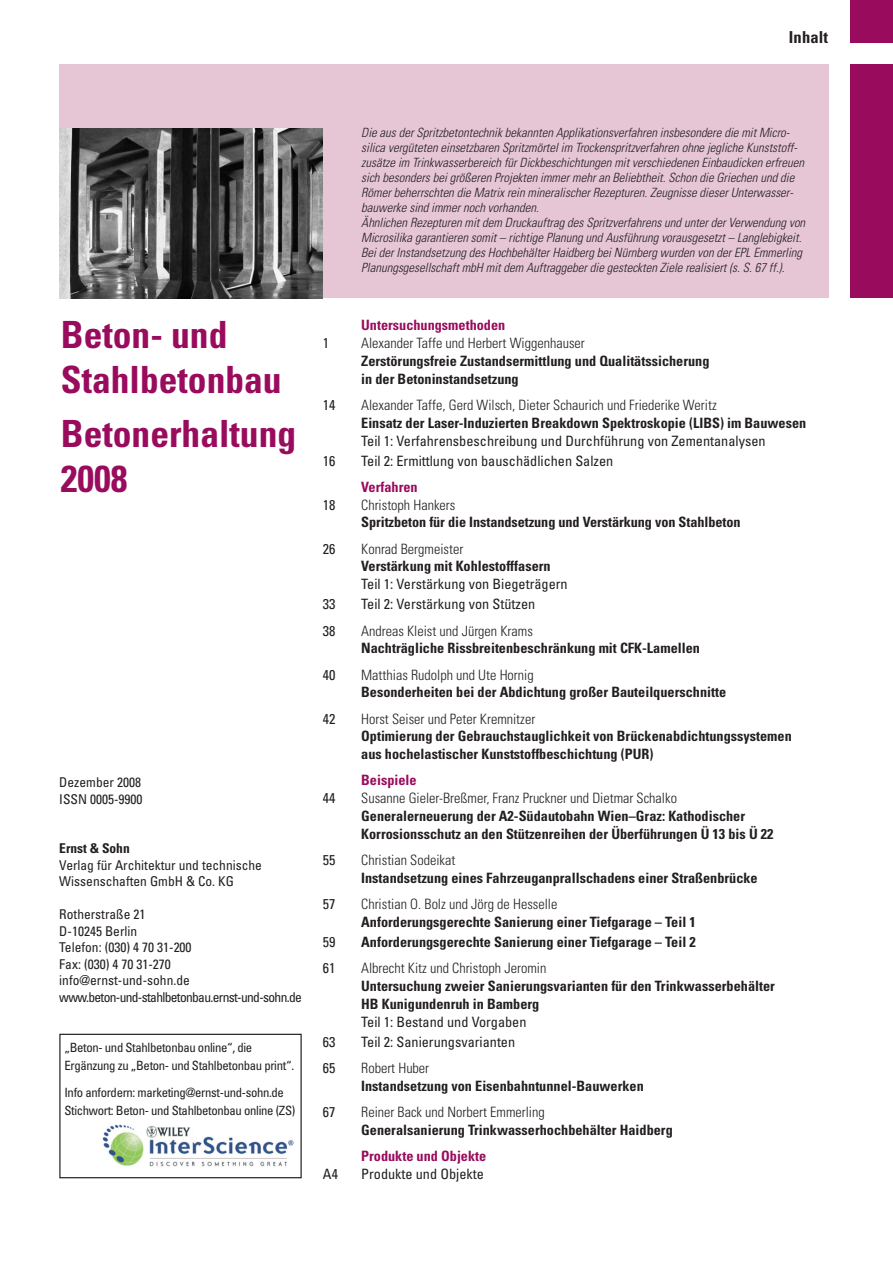
<style>
.page{position:relative;width:893px;height:1263px;background:#fff}
.page>*{position:absolute;margin:0;border:0;box-sizing:border-box;transform-origin:0 0}
.t1{font:700 condensed 37.5px/45px "Univers";color:#990c5d}
.t2{font:700 condensed 16.5px "Univers";letter-spacing:.01em;color:#231f20}
.t3{font:700 condensed 14.25px/17.9px "Univers";color:#231f20}
.t4{font:300 condensed 14.25px "Univers";color:#231f20}
.t5{font:condensed 14.25px "Univers";color:#231f20}
.t6{font:700 condensed 14.25px "Univers";color:#990c5d}
.t7{font:condensed 13.5px/16.5px "Univers";color:#231f20}
.t8{font:700 condensed 13.5px "Univers";color:#231f20}
.t9{font:italic 300 condensed 12.75px/15px "Univers";color:#231f20}
.t10{font:condensed 12.75px/17.9px "Univers";letter-spacing:-.025em;color:#231f20}
</style>
<div class="page">
<div style="left:59px;top:64px;width:770px;height:234px;background:#e6c6d5"></div>
<div style="left:850px;top:1px;width:43px;height:42px;background:#990c5d"></div>
<div style="left:850px;top:64px;width:43px;height:234px;background:#990c5d"></div>
<img style="left:59px;top:128px;width:264px;height:170px">
<div style="left:59px;top:1034px;width:243px;height:144px;border:1px solid #231f20"></div>
<img style="left:103px;top:1124px;width:191px;height:43px">
<p class="t2" style="left:789px;top:31px;width:41px">Inhalt</p>
<h1 class="t1" style="left:61px;top:316px;width:222px">Beton- und<br>Stahlbetonbau</h1>
<h1 class="t1" style="left:61px;top:415px;width:237px">Betonerhaltung<br>2008</h1>
<p class="t7" style="left:59px;top:775px;width:85px">Dezember 2008<br>ISSN 0005-9900</p>
<p class="t8" style="left:59px;top:843px;width:72px">Ernst &amp; Sohn</p>
<p class="t7" style="left:59px;top:858px;width:204px">Verlag für Architektur und technische<br>Wissenschaften GmbH &amp; Co. KG</p>
<p class="t7" style="left:59px;top:907px;width:244px">Rotherstraße 21<br>D-10245 Berlin<br>Telefon: (030) 4 70 31-200<br>Fax: (030) 4 70 31-270 info@ernst-und-sohn.de www.beton-und-stahlbetonbau.ernst-und-sohn.de</p>
<p class="t10" style="left:64px;top:1040px;width:231px">„Beton- und Stahlbetonbau online“, die<br>Ergänzung zu „Beton- und Stahlbetonbau print“.</p>
<p class="t10" style="left:64px;top:1084px;width:232px">Info anfordern: marketing@ernst-und-sohn.de<br>Stichwort: Beton- und Stahlbetonbau online (ZS)</p>
<p class="t9" style="left:361px;top:127px;width:448px">Die aus derSpritzbetontechnik bekannten Applikationsverfahren insbesondere die mitMicro&shy;silica vergüteten einsetzbaren Spritzmörtelim Trockenspritzverfahren ohne jegliche Kunststoff&shy;zusätze im Trinkwasserbereich fürDickbeschichtungen mitverschiedenen Einbaudicken erfreuen sich besonders beigrößeren Projekten immermehran Beliebtheit.Schon die Griechen und die Römerbeherrschten die Matrix rein mineralischerRezepturen.Zeugnisse dieserUnterwasser&shy;bauwerke sind immernoch vorhanden.<br>Ähnlichen Rezepturen mitdem Druckauftrag des Spritzverfahrens und unterderVerwendung von Microsilika garantieren somit– richtige Planung und Ausführung vorausgesetzt– Langlebigkeit.<br>BeiderInstandsetzung des HochbehälterHaidberg beiNürnberg wurden von derEPL Emmerling PlanungsgesellschaftmbH mitdem Auftraggeberdie gesteckten Ziele realisiert(s.S.67 ff.).</p>
<p class="t6" style="left:361px;top:320px;width:146px">Untersuchungsmethoden</p>
<p class="t5" style="left:323px;top:337px;width:8px">1</p>
<p class="t4" style="left:361px;top:337px;width:225px">Alexander Taffe und Herbert Wiggenhauser</p>
<p class="t3" style="left:361px;top:353px;width:350px">Zerstörungsfreie Zustandsermittlung und Qualitätssicherung in der Betoninstandsetzung</p>
<p class="t5" style="left:323px;top:399px;width:14px">14</p>
<p class="t4" style="left:361px;top:399px;width:357px">Alexander Taffe, Gerd Wilsch, Dieter Schaurich und Friederike Weritz</p>
<p class="t3" style="left:361px;top:415px;width:447px">Einsatz der Laser-Induzierten Breakdown Spektroskopie (LIBS) im Bauwesen</p>
<p class="t5" style="left:361px;top:435px;width:406px">Teil 1: Verfahrensbeschreibung und Durchführung von Zementanalysen</p>
<p class="t5" style="left:323px;top:455px;width:14px">16</p>
<p class="t5" style="left:361px;top:455px;width:254px">Teil 2: Ermittlung von bauschädlichen Salzen</p>
<p class="t6" style="left:361px;top:481px;width:58px">Verfahren</p>
<p class="t5" style="left:323px;top:499px;width:14px">18</p>
<p class="t4" style="left:361px;top:499px;width:96px">Christoph Hankers</p>
<p class="t3" style="left:361px;top:515px;width:381px">Spritzbeton für die Instandsetzung und Verstärkung von Stahlbeton</p>
<p class="t5" style="left:323px;top:543px;width:14px">26</p>
<p class="t4" style="left:361px;top:543px;width:104px">Konrad Bergmeister</p>
<p class="t3" style="left:361px;top:559px;width:191px">Verstärkung mit Kohlestofffasern</p>
<p class="t5" style="left:361px;top:579px;width:208px">Teil 1: Verstärkung von Biegeträgern</p>
<p class="t5" style="left:323px;top:599px;width:14px">33</p>
<p class="t5" style="left:361px;top:599px;width:176px">Teil 2: Verstärkung von Stützen</p>
<p class="t5" style="left:323px;top:625px;width:14px">38</p>
<p class="t4" style="left:361px;top:625px;width:173px">Andreas Kleist und Jürgen Krams</p>
<p class="t3" style="left:361px;top:641px;width:340px">Nachträgliche Rissbreitenbeschränkung mit CFK-Lamellen</p>
<p class="t5" style="left:323px;top:669px;width:14px">40</p>
<p class="t4" style="left:361px;top:669px;width:174px">Matthias Rudolph und Ute Hornig</p>
<p class="t3" style="left:361px;top:685px;width:366px">Besonderheiten bei der Abdichtung großer Bauteilquerschnitte</p>
<p class="t5" style="left:323px;top:713px;width:14px">42</p>
<p class="t4" style="left:361px;top:713px;width:176px">Horst Seiser und Peter Kremnitzer</p>
<p class="t3" style="left:361px;top:729px;width:432px">Optimierung der Gebrauchstauglichkeit von Brückenabdichtungssystemen aus hochelastischer Kunststoffbeschichtung (PUR)</p>
<p class="t6" style="left:361px;top:775px;width:57px">Beispiele</p>
<p class="t5" style="left:323px;top:793px;width:14px">44</p>
<p class="t4" style="left:361px;top:793px;width:317px">Susanne Gieler-Breßmer, Franz Pruckner und Dietmar Schalko</p>
<p class="t3" style="left:361px;top:809px;width:414px">Generalerneuerung der A2-Südautobahn Wien–Graz: Kathodischer<br>Korrosionsschutz an den Stützenreihen der Überführungen Ü 13 bis Ü 22</p>
<p class="t5" style="left:323px;top:855px;width:14px">55</p>
<p class="t4" style="left:361px;top:855px;width:96px">Christian Sodeikat</p>
<p class="t3" style="left:361px;top:871px;width:398px">Instandsetzung eines Fahrzeuganprallschadens einer Straßenbrücke</p>
<p class="t5" style="left:323px;top:899px;width:14px">57</p>
<p class="t4" style="left:361px;top:899px;width:198px">Christian O. Bolz und Jörg de Hesselle</p>
<p class="t3" style="left:361px;top:915px;width:336px">Anforderungsgerechte Sanierung einer Tiefgarage – Teil 1</p>
<p class="t5" style="left:323px;top:937px;width:14px">59</p>
<p class="t3" style="left:361px;top:935px;width:336px">Anforderungsgerechte Sanierung einer Tiefgarage – Teil 2</p>
<p class="t5" style="left:323px;top:963px;width:14px">61</p>
<p class="t4" style="left:361px;top:963px;width:187px">Albrecht Kitz und Christoph Jeromin</p>
<p class="t3" style="left:361px;top:979px;width:415px">Untersuchung zweier Sanierungsvarianten für den Trinkwasserbehälter<br>HB Kunigundenruh in Bamberg</p>
<p class="t5" style="left:361px;top:1017px;width:167px">Teil 1: Bestand und Vorgaben</p>
<p class="t5" style="left:323px;top:1037px;width:14px">63</p>
<p class="t5" style="left:361px;top:1037px;width:155px">Teil 2: Sanierungsvarianten</p>
<p class="t5" style="left:323px;top:1063px;width:14px">65</p>
<p class="t4" style="left:361px;top:1063px;width:70px">Robert Huber</p>
<p class="t3" style="left:361px;top:1078px;width:284px">Instandsetzung von Eisenbahntunnel-Bauwerken</p>
<p class="t5" style="left:323px;top:1107px;width:14px">67</p>
<p class="t4" style="left:361px;top:1107px;width:185px">Reiner Back und Norbert Emmerling</p>
<p class="t3" style="left:361px;top:1122px;width:313px">Generalsanierung Trinkwasserhochbehälter Haidberg</p>
<p class="t6" style="left:361px;top:1151px;width:127px">Produkte und Objekte</p>
<p class="t5" style="left:323px;top:1169px;width:17px">A4</p>
<p class="t5" style="left:361px;top:1169px;width:124px">Produkte und Objekte</p>
</div>
